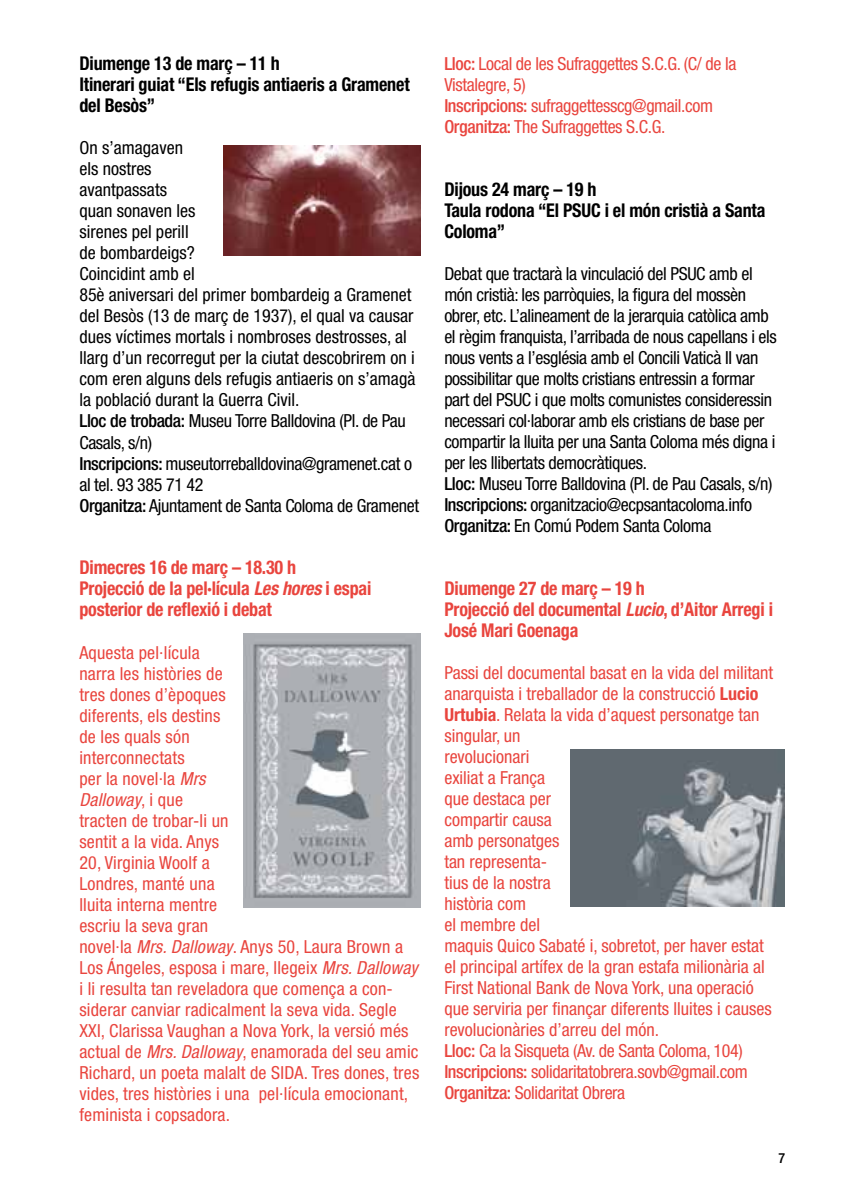
<style>
.page{position:relative;width:842px;height:1191px;background:#fff}
.page>*{position:absolute;margin:0;border:0;box-sizing:border-box;transform-origin:0 0}
.t1{font:700 condensed 19px/21px "Helvetica Neue LT Std";letter-spacing:-.01em;color:#e9453e;scale:.95 1}
.t2{font:700 condensed 19px/21px "Helvetica Neue LT Std";letter-spacing:-.01em;color:#000;scale:.95 1}
.t3{font:condensed 18px/21px "Helvetica Neue LT Std";color:#e9453e}
.t4{font:condensed 18px/21px "Helvetica Neue LT Std";letter-spacing:-.02em;color:#000}
.t5{font:condensed 18px/21px "Helvetica Neue LT Std";color:#000}
.t6{font:condensed 18px/21px "Helvetica Neue LT Std";letter-spacing:-.02em;color:#e9453e}
.t7{font:500 condensed 14px "Helvetica Neue LT Std";color:#000}
.s1{font-weight:500}
.s2{font-style:italic}
.s3{font-weight:700}
</style>
<div class="page">
<img style="left:224px;top:146px;width:196px;height:109px">
<img style="left:571px;top:749px;width:213px;height:157px">
<img style="left:244px;top:633px;width:176px;height:274px">
<p class="t2" style="left:79px;top:53px;width:349px">Diumenge 13 de març – 11 h<br>Itinerari guiat “Els refugis antiaeris a Gramenet del Besòs”</p>
<p class="t5" style="left:79px;top:137px;width:341px">On s’amagaven<br>els nostres<br>avantpassats<br>quan sonaven les<br>sirenes pel perill<br>de bombardeigs?<br>Coincidint amb el<br>85è aniversari del primer bombardeig a Gramenet del Besòs (13 de març de 1937), el qual va causar dues víctimes mortals i nombroses destrosses, al llarg d’un recorregut per la ciutat descobrirem on i com eren alguns dels refugis antiaeris on s’amagà la població durant la Guerra Civil.<br><span class="s1">Lloc de trobada:</span> Museu Torre Balldovina (Pl. de Pau<br>Casals, s/n)<br><span class="s1">Inscripcions:</span> museutorreballdovina@gramenet.cat o al tel. 93 385 71 42<br><span class="s1">Organitza:</span> Ajuntament de Santa Coloma de Gramenet</p>
<p class="t1" style="left:79px;top:557px;width:309px">Dimecres 16 de març – 18.30 h<br>Projecció de la pel·lícula <span class="s2">Les hores</span> i espai posterior de reflexió i debat</p>
<p class="t3" style="left:79px;top:641px;width:341px">Aquesta pel·lícula<br>narra les històries de<br>tres dones d’èpoques<br>diferents, els destins<br>de les quals són<br>interconnectats<br>per la novel·la <span class="s2">Mrs<br>Dalloway</span>, i que<br>tracten de trobar-li un<br>sentit a la vida. Anys<br>20, Virginia Woolf a<br>Londres, manté una<br>lluita interna mentre<br>escriu la seva gran<br>novel·la <span class="s2">Mrs. Dalloway</span>. Anys 50, Laura Brown a<br>Los Ángeles, esposa i mare, llegeix <span class="s2">Mrs. Dalloway </span>i li resulta tan reveladora que comença a con· siderar canviar radicalment la seva vida. Segle<br>XXI, Clarissa Vaughan a Nova York, la versió més actual de <span class="s2">Mrs. Dalloway</span>, enamorada del seu amic<br>Richard, un poeta malalt de SIDA. Tres dones, tres vides, tres històries i una pel·lícula emocionant, feminista i copsadora.</p>
<p class="t6" style="left:444px;top:53px;width:294px"><span class="s1">Lloc:</span> Local de les Sufraggettes S.C.G. (C/ de la Vistalegre, 5)<br><span class="s1">Inscripcions:</span> sufraggettesscg@gmail.com <span class="s1">Organitza:</span> The Sufraggettes S.C.G.</p>
<p class="t2" style="left:444px;top:178px;width:339px">Dijous 24 març – 19 h<br>Taula rodona “El PSUC i el món cristià a Santa<br>Coloma”</p>
<p class="t4" style="left:444px;top:263px;width:334px">Debat que tractarà la vinculació del PSUC amb el món cristià: les parròquies, la figura del mossèn obrer, etc. L’alineament de la jerarquia catòlica amb el règim franquista, l’arribada de nous capellans i els nous vents a l’església amb el Concili Vaticà II van possibilitar que molts cristians entressin a formar part del PSUC i que molts comunistes consideressin necessari col·laborar amb els cristians de base per compartir la lluita per una Santa Coloma més digna i per les llibertats democràtiques.<br><span class="s1">Lloc:</span> Museu Torre Balldovina (Pl. de Pau Casals, s/n)<br><span class="s1">Inscripcions:</span> organitzacio@ecpsantacoloma.info <span class="s1">Organitza:</span> En Comú Podem Santa Coloma</p>
<p class="t1" style="left:444px;top:577px;width:348px">Diumenge 27 de març – 19 h<br>Projecció del documental <span class="s2">Lucio</span>, d’Aitor Arregi i<br>José Mari Goenaga</p>
<p class="t3" style="left:444px;top:662px;width:330px">Passi del documental basat en la vida del militant anarquista i treballador de la construcció <span class="s3">Lucio<br>Urtubia</span>. Relata la vida d’aquest personatge tan singular, un<br>revolucionari<br>exiliat a França<br>que destaca per<br>compartir causa<br>amb personatges<br>tan representa·<br>tius de la nostra<br>història com<br>el membre del<br>maquis Quico Sabaté i, sobretot, per haver estat el principal artífex de la gran estafa milionària al<br>First National Bank de Nova York, una operació que serviria per finançar diferents lluites i causes revolucionàries d’arreu del món.<br><span class="s1">Lloc:</span> Ca la Sisqueta (Av. de Santa Coloma, 104)<br><span class="s1">Inscripcions:</span> solidaritatobrera.sovb@gmail.com<br><span class="s1">Organitza:</span> Solidaritat Obrera</p>
<p class="t7" style="left:778px;top:1149px;width:8px">7</p>
</div>
